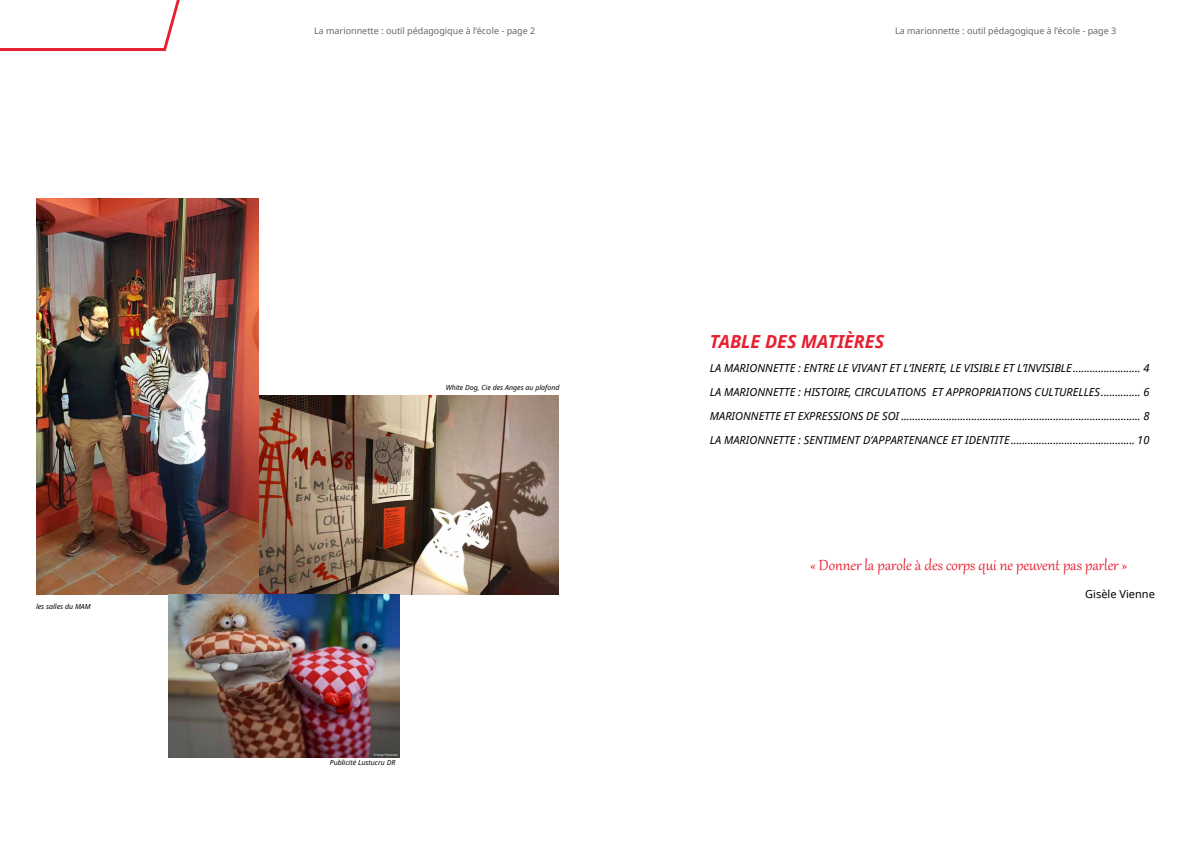
<style>
.page{position:relative;width:1191px;height:842px;background:#fff}
.page>*{position:absolute;margin:0;border:0;box-sizing:border-box;transform-origin:0 0}
.t1{font:18px "Gabriola";color:#e62031}
.t2{font:italic 700 18px "Noto Sans";color:#e62031}
.t3{font:italic 11px/24px "Noto Sans";color:#000;text-align:justify}
.t4{font:11px "Noto Sans";color:#000}
.t5{font:9px "Noto Sans";color:#686868}
.t6{font:italic 7px "Noto Sans";color:#000}
</style>
<div class="page">
<svg style="left:0;top:0;width:180px;height:51px"></svg>
<img style="left:259px;top:395px;width:299px;height:199px">
<img style="left:36px;top:199px;width:223px;height:395px">
<img style="left:169px;top:594px;width:231px;height:164px">
<p class="t6" style="left:36px;top:601px;width:56px">les salles du MAM</p>
<p class="t5" style="left:314px;top:24px;width:223px">La marionnette : outil pédagogique à l’école - page 2</p>
<p class="t5" style="left:895px;top:24px;width:223px">La marionnette : outil pédagogique à l’école - page 3</p>
<p class="t6" style="left:446px;top:383px;width:115px">White Dog, Cie des Anges au plafond</p>
<p class="t6" style="left:330px;top:758px;width:67px">Publicité Lustucru DR</p>
<h1 class="t2" style="left:710px;top:329px;width:176px">TABLE DES MATIÈRES</h1>
<p class="t3" style="left:710px;top:356px;width:441px">LA MARIONNETTE : ENTRE LE VIVANT ET L’INERTE, LE VISIBLE ET L’INVISIBLE........................ 4<br>LA MARIONNETTE : HISTOIRE, CIRCULATIONS ET APPROPRIATIONS CULTURELLES.............. 6<br>MARIONNETTE ET EXPRESSIONS DE SOI ..................................................................................... 8<br>LA MARIONNETTE : SENTIMENT D’APPARTENANCE ET IDENTITE ............................................ 10</p>
<h1 class="t1" style="left:810px;top:553px;width:319px">« Donner la parole à des corps qui ne peuvent pas parler »</h1>
<p class="t4" style="left:1085px;top:586px;width:71px">Gisèle Vienne</p>
</div>
